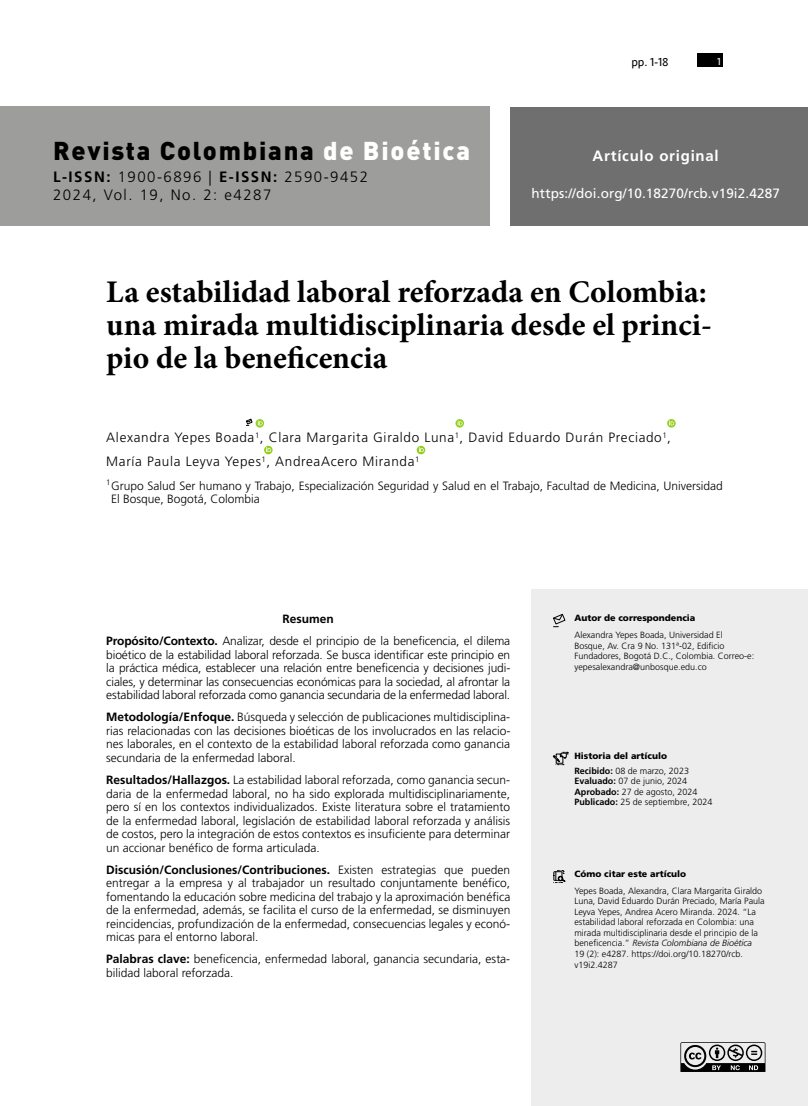
<style>
.page{position:relative;width:808px;height:1106px;background:#fff}
.page>*{position:absolute;margin:0;border:0;box-sizing:border-box;transform-origin:0 0}
.t1{font:700 31.5px/33px "Minion Pro";color:#000}
.t2{font:900 25.5px "DIN Pro";letter-spacing:.07em;color:#000}
.t3{font:300 15px/18px "Frutiger LT Std";letter-spacing:.1em;color:#000}
.t4{font:700 15px "Frutiger LT Std";letter-spacing:.05em;color:#fff}
.t5{font:300 13.5px/24px "Frutiger LT Std";letter-spacing:.05em;color:#000}
.t6{font:13.5px "Frutiger LT Std";letter-spacing:.01em;color:#fff}
.t7{font:300 12px/13.5px "Frutiger LT Std";color:#000;text-align:justify}
.t8{font:12px "Seravek";color:#000}
.t9{font:10.5px "Seravek";color:#fff}
.t10{font:300 9px/10.5px "Frutiger LT Std";color:#000}
.t11{font:900 9px/14.7px "Frutiger LT Std";color:#000}
.s1{color:#fff}
.s2{font-weight:700}
.s3{font-weight:300}
.s4{font-style:italic}
</style>
<div class="page">
<div style="left:698px;top:53px;width:25px;height:14px;background:#000"></div>
<div style="left:0;top:107px;width:489px;height:119px;background:#9d9d9c"></div>
<div style="left:510px;top:107px;width:298px;height:118px;background:#706f6f"></div>
<div style="left:531px;top:590px;width:277px;height:516px;background:#ededed"></div>
<svg style="left:680px;top:1042px;width:85px;height:29px"></svg>
<svg style="left:553px;top:613px;width:13px;height:14px"></svg>
<svg style="left:553px;top:751px;width:15px;height:14px"></svg>
<svg style="left:553px;top:870px;width:12px;height:13px"></svg>
<svg style="left:246px;top:419px;width:18px;height:8px"></svg>
<svg style="left:455px;top:419px;width:9px;height:8px"></svg>
<svg style="left:667px;top:419px;width:9px;height:8px"></svg>
<svg style="left:264px;top:445px;width:9px;height:9px"></svg>
<svg style="left:416px;top:445px;width:9px;height:9px"></svg>
<h2 class="t2" style="left:53px;top:134px;width:418px">Revista Colombiana <span class="s1">de Bioética</span></h2>
<p class="t3" style="left:53px;top:168px;width:316px"><span class="s2">L-ISSN:</span> 1900-6896 | <span class="s2">E-ISSN:</span> 2590-9452<br>2024, Vol. 19, No. 2: e4287</p>
<p class="t8" style="left:631px;top:53px;width:39px">pp. 1-18</p>
<p class="t9" style="left:717px;top:53px;width:5px">1</p>
<p class="t4" style="left:593px;top:147px;width:128px">Artículo original</p>
<p class="t6" style="left:531px;top:185px;width:250px">https://doi.org/10.18270/rcb.v19i2.4287</p>
<h1 class="t1" style="left:106px;top:276px;width:607px">La estabilidad laboral reforzada en Colombia: una mirada multidisciplinaria desde el princi&shy;pio de la beneficencia</h1>
<p class="t5" style="left:106px;top:425px;width:566px">Alexandra Yepes Boada<sup>1</sup>, Clara Margarita Giraldo Luna<sup>1</sup>, David Eduardo Durán Preciado<sup>1</sup>,<br>María Paula Leyva Yepes<sup>1</sup>, AndreaAcero Miranda<sup>1</sup></p>
<p class="t7" style="left:111px;top:479px;width:613px;text-indent:-5px"><sup>1</sup>Grupo Salud Ser humano y Trabajo, Especialización Seguridad y Salud en el Trabajo, Facultad de Medicina, Universidad<br>El Bosque, Bogotá, Colombia</p>
<p class="t7" style="left:106px;top:608px;width:405px;line-height:22px;text-align:center"><span class="s2">Resumen<br>Propósito/Contexto.</span> Analizar, desde el principio de la beneficencia, el dilema</p>
<p class="t7" style="left:106px;top:648px;width:405px">bioético de la estabilidad laboral reforzada. Se busca identificar este principio en la práctica médica, establecer una relación entre beneficencia y decisiones judi&shy;ciales, y determinar las consecuencias económicas para la sociedad, al afrontar la estabilidad laboral reforzada como ganancia secundaria de la enfermedad laboral.</p>
<p class="t7" style="left:106px;top:710px;width:405px"><span class="s2">Metodología/Enfoque.</span> Búsqueda y selección de publicaciones multidisciplina&shy;rias relacionadas con las decisiones bioéticas de los involucrados en las relacio&shy;nes laborales, en el contexto de la estabilidad laboral reforzada como ganancia secundaria de la enfermedad laboral.</p>
<p class="t7" style="left:106px;top:773px;width:405px"><span class="s2">Resultados/Hallazgos.</span> La estabilidad laboral reforzada, como ganancia secun&shy;daria de la enfermedad laboral, no ha sido explorada multidisciplinariamente, pero sí en los contextos individualizados. Existe literatura sobre el tratamiento de la enfermedad laboral, legislación de estabilidad laboral reforzada y análisis de costos, pero la integración de estos contextos es insuficiente para determinar un accionar benéfico de forma articulada.</p>
<p class="t7" style="left:106px;top:862px;width:405px"><span class="s2">Discusión/Conclusiones/Contribuciones.</span> Existen estrategias que pueden entregar a la empresa y al trabajador un resultado conjuntamente benéfico, fomentando la educación sobre medicina del trabajo y la aproximación benéfica de la enfermedad, además, se facilita el curso de la enfermedad, se disminuyen reincidencias, profundización de la enfermedad, consecuencias legales y econó&shy;micas para el entorno laboral.</p>
<p class="t7" style="left:106px;top:952px;width:405px"><span class="s2">Palabras clave:</span> beneficencia, enfermedad laboral, ganancia secundaria, esta&shy;bilidad laboral reforzada.</p>
<p class="t11" style="left:574px;top:610px;width:122px">Autor de correspondencia</p>
<p class="t10" style="left:574px;top:630px;width:181px">Alexandra Yepes Boada, Universidad El Bosque, Av. Cra 9 No. 131ª-02, Edificio Fundadores, Bogotá D.C., Colombia. Correo-e: yepesalexandra@unbosque.edu.co</p>
<p class="t11" style="left:574px;top:748px;width:116px">Historia del artículo<br><span class="s2">Recibido:</span> <span class="s3">08 de marzo, 2023</span></p>
<p class="t10" style="left:574px;top:775px;width:139px"><span class="s2">Evaluado:</span> 07 de junio, 2024<br><span class="s2">Aprobado:</span> 27 de agosto, 2024<br><span class="s2">Publicado:</span> 25 de septiembre, 2024</p>
<p class="t11" style="left:574px;top:866px;width:113px">Cómo citar este artículo</p>
<p class="t10" style="left:574px;top:885px;width:192px">Yepes Boada, Alexandra, Clara Margarita Giraldo Luna, David Eduardo Durán Preciado, María Paula Leyva Yepes, Andrea Acero Miranda. 2024. “La estabilidad laboral reforzada en Colombia: una mirada multidisciplinaria desde el principio de la beneficencia.” <span class="s4">Revista Colombiana de Bioética<br></span>19 (2): e4287. https://doi.org/10.18270/rcb. v19i2.4287</p>
</div>
